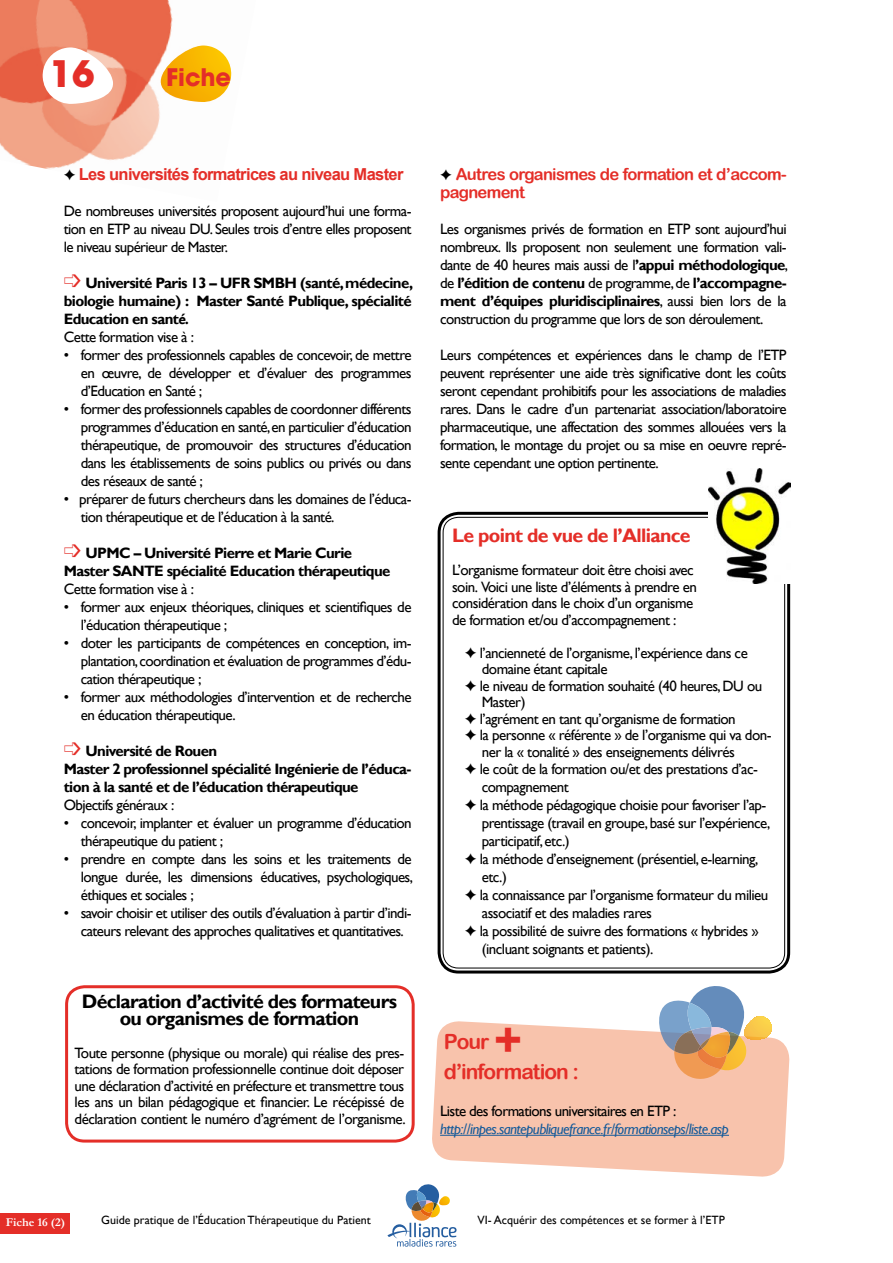
<style>
.page{position:relative;width:893px;height:1263px;background:#fff}
.page>*{position:absolute;margin:0;border:0;box-sizing:border-box;transform-origin:0 0}
.t1{font:48px "Arial Rounded MT Bold";color:#e42e28}
.t2{font:700 36.15px "ITC Avant Garde Std";color:#e42e28}
.t3{font:700 24px "ITC Avant Garde Std";color:#e42e28}
.t4{font:21px "Arial Rounded MT Bold";letter-spacing:-.045em;color:#e42e28}
.t5{font:700 19.5px/16.5px "Gill Sans";letter-spacing:-.035em;color:#000;text-align:center}
.t6{font:700 19.5px "Gill Sans";letter-spacing:-.035em;color:#e42e28}
.t7{font:16.5px/18px "Arial Rounded MT Bold";letter-spacing:-.04em;color:#e42e28}
.t8{font:700 16.5px "Arial";letter-spacing:-.04em;color:#e42e28}
.t9{font:15px/18px "Gill Sans";letter-spacing:-.04em;color:#000;text-align:justify}
.t10{font:700 15px/18px "Gill Sans";letter-spacing:-.04em;color:#000}
.t11{font:italic 15px "Gill Sans";letter-spacing:-.04em;color:#165b9a}
.t12{font:12px "Gill Sans";color:#000}
.t13{font:700 12px "Garamond";color:#fff}
.s1{font-style:italic}
.s2{font-weight:400}
.s3{font-weight:700}
</style>
<div class="page">
<svg style="left:387px;top:1184px;width:70px;height:63px"></svg>
<img style="left:0;top:0;width:208px;height:169px">
<svg style="left:160px;top:46px;width:72px;height:57px"></svg>
<div style="left:0;top:1213px;width:69px;height:21px;background:#e42e28"></div>
<svg style="left:42px;top:47px;width:71px;height:58px"></svg>
<div style="left:438px;top:512px;width:352px;height:461px;border:3px solid #000;border-radius:20px"></div>
<div style="left:65px;top:985px;width:350px;height:157px;border:3px solid #e42e28;border-radius:18px"></div>
<img style="left:708px;top:468px;width:82px;height:116px">
<svg style="left:432px;top:1021px;width:358px;height:156px;background:#f8c9b5"></svg>
<svg style="left:656px;top:986px;width:116px;height:94px"></svg>
<hr style="left:440px;top:1135px;width:289px;height:1px;background:#165b9a">
<h2 class="t2" style="left:50px;top:50px;width:46px">16</h2>
<h3 class="t3" style="left:166px;top:62px;width:66px">Fiche</h3>
<p class="t8" style="left:79px;top:163px;width:326px">Les universités formatrices au niveau Master</p>
<p class="t9" style="left:64px;top:202px;width:349px">De nombreuses universités proposent aujourd’hui une forma&shy;tion en ETP au niveau DU. Seules trois d’entre elles proposent le niveau supérieur de Master.</p>
<p class="t10" style="left:64px;top:274px;width:351px;text-indent:22px">Université Paris 13 – UFR SMBH (santé, médecine, biologie humaine) : Master Santé Publique, spécialité Education en sant<span class="s1">é.<br></span><span class="s2">Cette formation vise à :</span></p>
<p class="t9" style="left:81px;top:346px;width:332px;text-indent:-17px">• former des professionnels capables de concevoir, de mettre en œuvre, de développer et d’évaluer des programmes d’Education en Santé ;</p>
<p class="t9" style="left:81px;top:400px;width:332px;text-indent:-17px">• former des professionnels capables de coordonner différents programmes d’éducation en santé, en particulier d’éducation thérapeutique, de promouvoir des structures d’éducation dans les établissements de soins publics ou privés ou dans des réseaux de santé ;</p>
<p class="t9" style="left:81px;top:490px;width:332px;text-indent:-17px">• préparer de futurs chercheurs dans les domaines de l’éduca&shy;tion thérapeutique et de l’éducation à la santé.</p>
<p class="t10" style="left:64px;top:544px;width:328px;text-indent:22px">UPMC – Université Pierre et Marie Curie<br>Master SANTE spécialité Education thérapeutique</p>
<p class="t9" style="left:64px;top:580px;width:132px">Cette formation vise à :</p>
<p class="t9" style="left:81px;top:598px;width:332px;text-indent:-17px">• former aux enjeux théoriques, cliniques et scientifiques de l’éducation thérapeutique ;</p>
<p class="t9" style="left:81px;top:634px;width:332px;text-indent:-17px">• doter les participants de compétences en conception, im&shy;plantation, coordination et évaluation de programmes d’édu&shy;cation thérapeutique ;</p>
<p class="t9" style="left:81px;top:688px;width:332px;text-indent:-17px">• former aux méthodologies d’intervention et de recherche en éducation thérapeutique.</p>
<p class="t10" style="left:64px;top:742px;width:349px;text-indent:22px">Université de Rouen<br>Master 2 professionnel spécialité Ingénierie de l’éduca&shy;tion à la santé et de l’éducation thérapeutique</p>
<p class="t9" style="left:64px;top:796px;width:112px">Objectifs généraux :</p>
<p class="t9" style="left:81px;top:814px;width:332px;text-indent:-17px">• concevoir, implanter et évaluer un programme d’éducation thérapeutique du patient ;</p>
<p class="t9" style="left:81px;top:850px;width:334px;text-indent:-17px">• prendre en compte dans les soins et les traitements de longue durée, les dimensions éducatives, psychologiques, éthiques et sociales ;</p>
<p class="t9" style="left:81px;top:904px;width:332px;text-indent:-17px">• savoir choisir et utiliser des outils d’évaluation à partir d’indi&shy;cateurs relevant des approches qualitatives et quantitatives.</p>
<h3 class="t5" style="left:82px;top:994px;width:317px">Déclaration d’activité des formateurs ou organismes de formation</h3>
<p class="t9" style="left:75px;top:1045px;width:333px;line-height:16.5px">Toute personne (physique ou morale) qui réalise des pres&shy;tations de formation professionnelle continue doit déposer une déclaration d’activité en préfecture et transmettre tous les ans un bilan pédagogique et financier. Le récépissé de déclaration contient le numéro d’agrément de l’organisme.</p>
<p class="t7" style="left:440px;top:165px;width:348px;text-indent:16px">Autres organismes de formation et d’accom&shy;pagnement</p>
<p class="t9" style="left:440px;top:220px;width:350px">Les organismes privés de formation en ETP sont aujourd’hui nombreux. Ils proposent non seulement une formation vali&shy;dante de 40 heures mais aussi de l<span class="s3">’appui méthodologique</span>, de <span class="s3">l’édition de contenu</span> de programme, de <span class="s3">l’accompagne&shy;ment d’équipes pluridisciplinaires</span>, aussi bien lors de la construction du programme que lors de son déroulement.</p>
<p class="t9" style="left:440px;top:346px;width:348px">Leurs compétences et expériences dans le champ de l’ETP peuvent représenter une aide très significative dont les coûts seront cependant prohibitifs pour les associations de maladies rares. Dans le cadre d’un partenariat association/laboratoire pharmaceutique, une affectation des sommes allouées vers la formation, le montage du projet ou sa mise en oeuvre repré&shy;sente cependant une option pertinente.</p>
<h3 class="t6" style="left:452px;top:524px;width:240px">Le point de vue de l’Alliance</h3>
<p class="t9" style="left:452px;top:562px;width:246px;line-height:16.5px;text-align:left">L’organisme formateur doit être choisi avec soin. Voici une liste d’éléments à prendre en considération dans le choix d’un organisme de formation et/ou d’accompagnement :</p>
<p class="t9" style="left:480px;top:644px;width:293px;line-height:17.4px;text-align:left">l’ancienneté de l’organisme, l’expérience dans ce domaine étant capitale<br>le niveau de formation souhaité (40 heures, DU ou Master)<br>l’agrément en tant qu’organisme de formation<br>la personne « référente » de l’organisme qui va don&shy;ner la « tonalité » des enseignements délivrés<br>le coût de la formation ou/et des prestations d’ac&shy;compagnement<br>la méthode pédagogique choisie pour favoriser l’ap&shy;prentissage (travail en groupe, basé sur l’expérience, participatif, etc.)<br>la méthode d’enseignement (présentiel, e-learning, etc.)<br>la connaissance par l’organisme formateur du milieu associatif et des maladies rares<br>la possibilité de suivre des formations « hybrides » (incluant soignants et patients).</p>
<h3 class="t4" style="left:444px;top:1029px;width:47px">Pour</h3>
<h1 class="t1" style="left:494px;top:1011px;width:29px">+</h1>
<h3 class="t4" style="left:444px;top:1059px;width:137px">d’information :</h3>
<p class="t9" style="left:440px;top:1102px;width:238px">Liste des formations universitaires en ETP :</p>
<p class="t11" style="left:440px;top:1120px;width:290px">http://inpes.santepubliquefrance.fr/formationseps/liste.asp</p>
<p class="t13" style="left:6px;top:1214px;width:61px">Fiche 16 (2)</p>
<p class="t12" style="left:101px;top:1213px;width:271px">Guide pratique de l’Éducation Thérapeutique du Patient</p>
<p class="t12" style="left:477px;top:1213px;width:249px">VI- Acquérir des compétences et se former à l’ETP</p>
</div>
